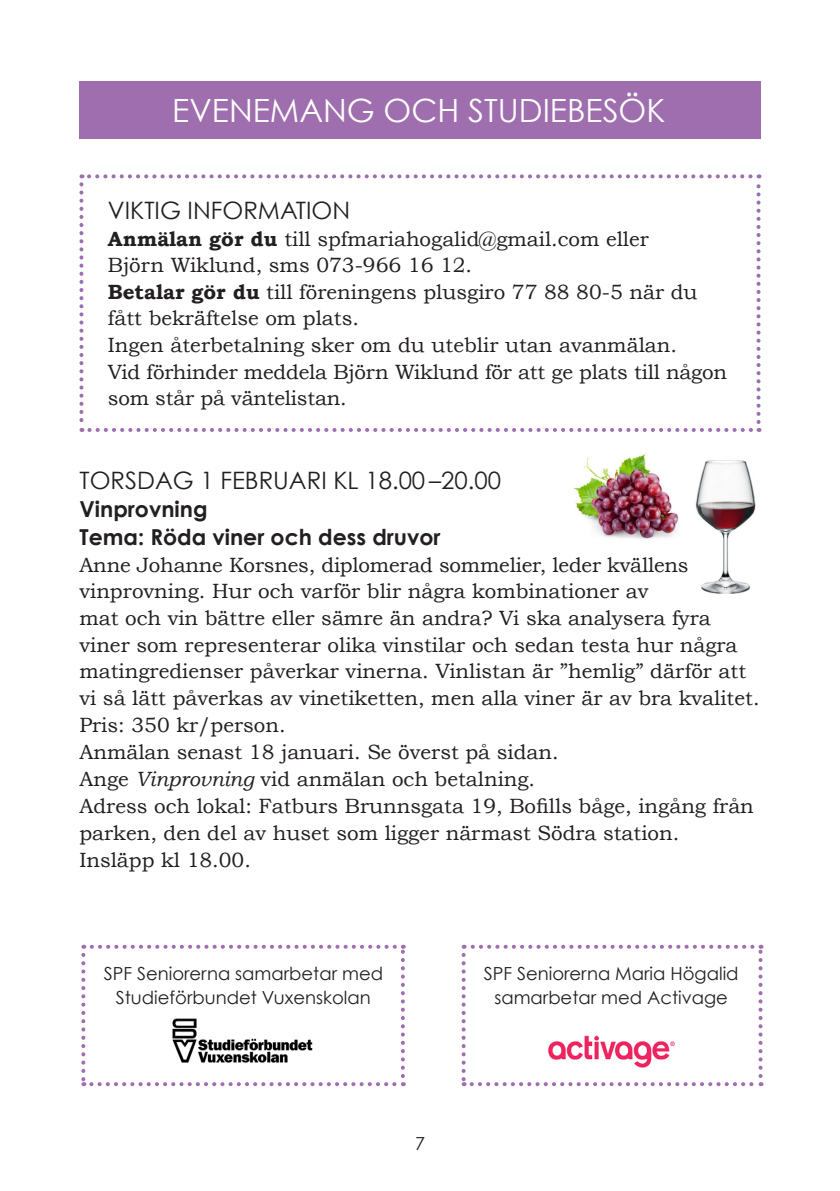
<style>
.page{position:relative;width:840px;height:1191px;background:#fff}
.page>*{position:absolute;margin:0;border:0;box-sizing:border-box;transform-origin:0 0}
.t1{font:32px "Century Gothic";color:#fff}
.t2{font:24px "Century Gothic";color:#231f20}
.t3{font:700 22px/28px "Century Gothic";color:#231f20}
.t4{font:20.6px/26.8px "Bookman Old Style";color:#231f20}
.t5{font:18px/24px "Century Gothic";color:#231f20;text-align:center}
.s1{font-weight:700}
.s2{font-style:italic}
</style>
<div class="page">
<svg style="left:758px;top:944px;width:4px;height:132px"></svg>
<svg style="left:463px;top:944px;width:289px;height:4px"></svg>
<svg style="left:461px;top:954px;width:4px;height:132px"></svg>
<svg style="left:471px;top:1082px;width:290px;height:4px"></svg>
<svg style="left:400px;top:944px;width:4px;height:132px"></svg>
<svg style="left:83px;top:944px;width:311px;height:4px"></svg>
<svg style="left:81px;top:954px;width:4px;height:132px"></svg>
<svg style="left:91px;top:1082px;width:312px;height:4px"></svg>
<img style="left:172px;top:1018px;width:141px;height:45px">
<img style="left:548px;top:1035px;width:127px;height:33px">
<svg style="left:79px;top:184px;width:4px;height:248px"></svg>
<svg style="left:89px;top:428px;width:670px;height:4px"></svg>
<svg style="left:756px;top:174px;width:4px;height:248px"></svg>
<svg style="left:81px;top:174px;width:669px;height:4px"></svg>
<div style="left:80px;top:81px;width:680px;height:57px;background:#9f6eae"></div>
<img style="left:695px;top:460px;width:61px;height:133px">
<img style="left:573px;top:453px;width:106px;height:86px">
<h1 class="t1" style="left:172px;top:90px;width:494px">EVENEMANG OCH STUDIEBESÖK</h1>
<p class="t2" style="left:108px;top:194px;width:244px">VIKTIG INFORMATION</p>
<p class="t4" style="left:108px;top:225px;width:620px"><span class="s1">Anmälan gör du</span> till spfmariahogalid@gmail.com eller<br>Björn Wiklund, sms 073-966 16 12.<br><span class="s1">Betalar gör du</span> till föreningens plusgiro 77 88 80-5 när du fått bekräftelse om plats.<br>Ingen återbetalning sker om du uteblir utan avanmälan.<br>Vid förhinder meddela Björn Wiklund för att ge plats till någon som står på väntelistan.</p>
<p class="t2" style="left:79px;top:465px;width:423px">TORSDAG 1 FEBRUARI KL 18.00 –20.00</p>
<p class="t3" style="left:79px;top:494px;width:362px">Vinprovning<br>Tema: Röda viner och dess druvor</p>
<p class="t4" style="left:79px;top:551px;width:681px">Anne Johanne Korsnes, diplomerad sommelier, leder kvällens vinprovning. Hur och varför blir några kombinationer av<br>mat och vin bättre eller sämre än andra? Vi ska analysera fyra viner som representerar olika vinstilar och sedan testa hur några matingredienser påverkar vinerna. Vinlistan är ”hemlig” därför att vi så lätt påverkas av vinetiketten, men alla viner är av bra kvalitet.<br>Pris: 350 kr/person.<br>Anmälan senast 18 januari. Se överst på sidan.<br>Ange <span class="s2">Vinprovning</span> vid anmälan och betalning.<br>Adress och lokal: Fatburs Brunnsgata 19, Bofills båge, ingång från parken, den del av huset som ligger närmast Södra station.<br>Insläpp kl 18.00.</p>
<p class="t5" style="left:104px;top:960px;width:281px">SPF Seniorerna samarbetar med<br>Studieförbundet Vuxenskolan</p>
<p class="t5" style="left:483px;top:960px;width:256px">SPF Seniorerna Maria Högalid samarbetar med Activage</p>
<p class="t5" style="left:415px;top:1131px;width:11px">7</p>
</div>
